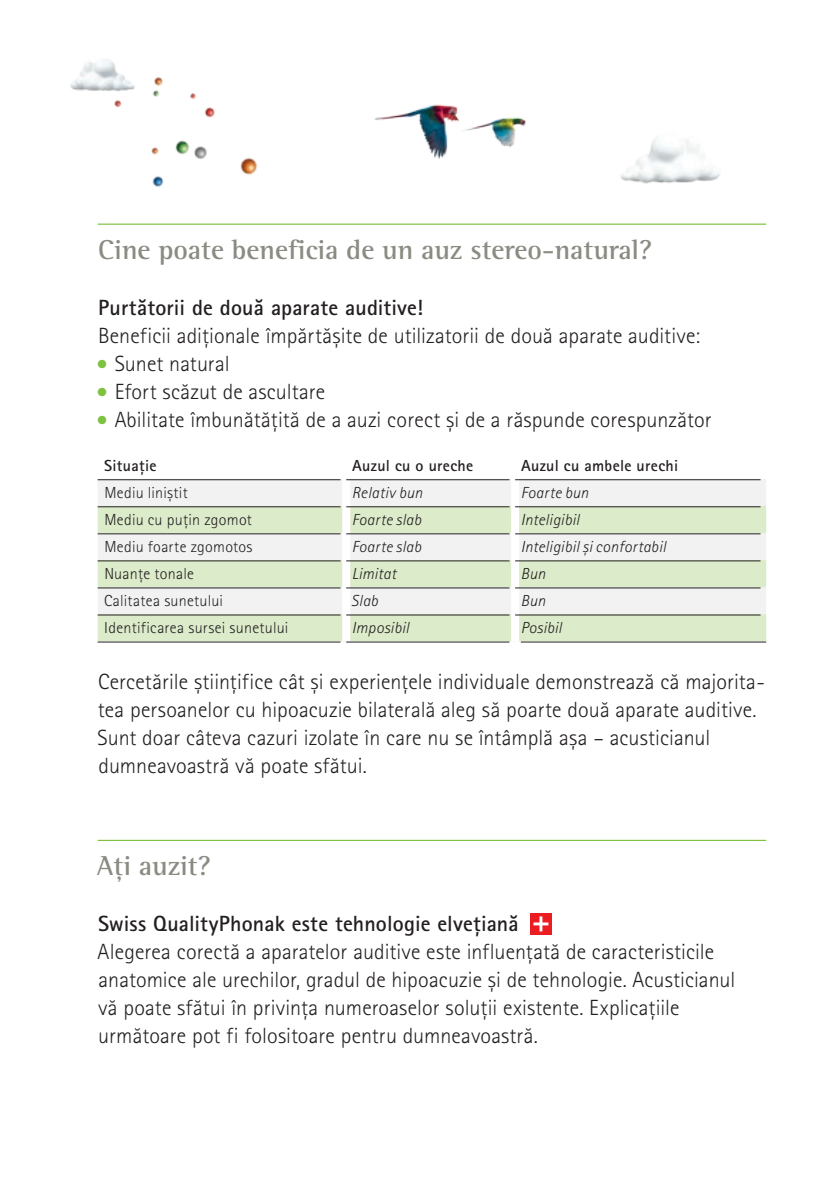
<style>
.page{position:relative;width:823px;height:1191px;background:#fff}
.page>*{position:absolute;margin:0;border:0;box-sizing:border-box;transform-origin:0 0}
.t1{font:700 28px "Rotis Semi Serif Pro";color:#8b8b83}
.t2{font:300 22px/28px "Rotis Sans Serif Pro";letter-spacing:.005em;color:#231f20}
.t3{font:700 22px "Rotis Sans Serif Pro";letter-spacing:.005em;color:#231f20}
.t4{font:300 16px "Rotis Sans Serif Pro";letter-spacing:.02em;color:#231f20}
.t5{font:italic 300 16px "Rotis Sans Serif Pro";letter-spacing:.015em;color:#231f20}
.t6{font:700 16px "Rotis Sans Serif Pro";letter-spacing:.02em;color:#231f20}
.s1{font-family:"European Pi Three";font-weight:400;font-size:18px;color:#7fc241}
</style>
<div class="page">
<img style="left:620px;top:137px;width:100px;height:47px">
<img style="left:374px;top:104px;width:152px;height:55px">
<img style="left:114px;top:77px;width:144px;height:110px">
<img style="left:70px;top:59px;width:74px;height:39px">
<hr style="left:98px;top:223px;width:667px;height:2px;background:#7fc241">
<hr style="left:98px;top:839px;width:667px;height:2px;background:#7fc241">
<div style="left:98px;top:479px;width:667px;height:27px;background:#f1f2f1"></div>
<svg style="left:98px;top:506px;width:667px;height:135px;fill:#dcebca"></svg>
<div style="left:342px;top:479px;width:8px;height:27px;background:#fff"></div>
<div style="left:511px;top:479px;width:8px;height:27px;background:#fff"></div>
<div style="left:342px;top:506px;width:8px;height:27px;background:#fff"></div>
<div style="left:511px;top:506px;width:8px;height:27px;background:#fff"></div>
<div style="left:342px;top:533px;width:8px;height:27px;background:#fff"></div>
<div style="left:511px;top:533px;width:8px;height:27px;background:#fff"></div>
<div style="left:342px;top:560px;width:8px;height:27px;background:#fff"></div>
<div style="left:511px;top:560px;width:8px;height:27px;background:#fff"></div>
<div style="left:342px;top:587px;width:8px;height:27px;background:#fff"></div>
<div style="left:511px;top:587px;width:8px;height:27px;background:#fff"></div>
<div style="left:342px;top:614px;width:8px;height:27px;background:#fff"></div>
<div style="left:511px;top:614px;width:8px;height:27px;background:#fff"></div>
<hr style="left:98px;top:479px;width:242px;height:1px;background:#231f20">
<hr style="left:346px;top:479px;width:163px;height:1px;background:#231f20">
<hr style="left:515px;top:479px;width:245px;height:1px;background:#231f20">
<hr style="left:98px;top:506px;width:242px;height:1px;background:#231f20">
<hr style="left:346px;top:506px;width:163px;height:1px;background:#231f20">
<hr style="left:515px;top:506px;width:245px;height:1px;background:#231f20">
<hr style="left:98px;top:533px;width:242px;height:1px;background:#231f20">
<hr style="left:346px;top:533px;width:163px;height:1px;background:#231f20">
<hr style="left:515px;top:533px;width:245px;height:1px;background:#231f20">
<hr style="left:98px;top:560px;width:242px;height:1px;background:#231f20">
<hr style="left:346px;top:560px;width:163px;height:1px;background:#231f20">
<hr style="left:515px;top:560px;width:245px;height:1px;background:#231f20">
<hr style="left:98px;top:587px;width:242px;height:1px;background:#231f20">
<hr style="left:346px;top:587px;width:163px;height:1px;background:#231f20">
<hr style="left:515px;top:587px;width:245px;height:1px;background:#231f20">
<hr style="left:98px;top:614px;width:242px;height:1px;background:#231f20">
<hr style="left:346px;top:614px;width:163px;height:1px;background:#231f20">
<hr style="left:515px;top:614px;width:245px;height:1px;background:#231f20">
<hr style="left:98px;top:641px;width:242px;height:1px;background:#231f20">
<hr style="left:346px;top:641px;width:163px;height:1px;background:#231f20">
<hr style="left:520px;top:641px;width:245px;height:1px;background:#231f20">
<div style="left:530px;top:913px;width:21px;height:21px;background:#eb1d23"></div>
<svg style="left:533px;top:916px;width:15px;height:15px"></svg>
<p class="t1" style="left:98px;top:232px;width:555px">Cine poate beneficia de un auz stereo-natural?</p>
<p class="t3" style="left:98px;top:293px;width:326px">Purtătorii de două aparate auditive!</p>
<p class="t2" style="left:97px;top:322px;width:616px">Beneficii adiționale împărtășite de utilizatorii de două aparate auditive:<br><span class="s1">I</span> Sunet natural<br><span class="s1">I</span> Efort scăzut de ascultare<br><span class="s1">I</span> Abilitate îmbunătățită de a auzi corect și de a răspunde corespunzător</p>
<p class="t6" style="left:104px;top:455px;width:54px">Situaţie</p>
<p class="t6" style="left:352px;top:455px;width:123px">Auzul cu o ureche</p>
<p class="t6" style="left:521px;top:455px;width:158px">Auzul cu ambele urechi</p>
<p class="t4" style="left:104px;top:483px;width:85px">Mediu liniștit</p>
<p class="t5" style="left:351px;top:483px;width:72px">Relativ bun</p>
<p class="t5" style="left:520px;top:483px;width:69px">Foarte bun</p>
<p class="t4" style="left:104px;top:510px;width:149px">Mediu cu puțin zgomot</p>
<p class="t5" style="left:351px;top:510px;width:71px">Foarte slab</p>
<p class="t5" style="left:520px;top:510px;width:60px">Inteligibil</p>
<p class="t4" style="left:104px;top:537px;width:150px">Mediu foarte zgomotos</p>
<p class="t5" style="left:351px;top:537px;width:71px">Foarte slab</p>
<p class="t5" style="left:520px;top:537px;width:147px">Inteligibil și confortabil</p>
<p class="t4" style="left:104px;top:564px;width:91px">Nuanțe tonale</p>
<p class="t5" style="left:351px;top:564px;width:46px">Limitat</p>
<p class="t5" style="left:520px;top:564px;width:26px">Bun</p>
<p class="t4" style="left:104px;top:591px;width:120px">Calitatea sunetului</p>
<p class="t5" style="left:351px;top:591px;width:28px">Slab</p>
<p class="t5" style="left:520px;top:591px;width:26px">Bun</p>
<p class="t4" style="left:104px;top:618px;width:186px">Identificarea sursei sunetului</p>
<p class="t5" style="left:351px;top:618px;width:59px">Imposibil</p>
<p class="t5" style="left:520px;top:618px;width:42px">Posibil</p>
<p class="t2" style="left:97px;top:668px;width:668px">Cercetările științifice cât și experiențele individuale demonstrează că majorita&shy;tea persoanelor cu hipoacuzie bilaterală aleg să poarte două aparate auditive.<br>Sunt doar câteva cazuri izolate în care nu se întâmplă așa – acusticianul dumneavoastră vă poate sfătui.</p>
<p class="t1" style="left:97px;top:848px;width:115px">Ați auzit?</p>
<p class="t3" style="left:98px;top:909px;width:422px">Swiss QualityPhonak este tehnologie elvețiană</p>
<p class="t2" style="left:97px;top:938px;width:639px">Alegerea corectă a aparatelor auditive este influențată de caracteristicile anatomice ale urechilor, gradul de hipoacuzie și de tehnologie. Acusticianul vă poate sfătui în privința numeroaselor soluții existente. Explicațiile următoare pot fi folositoare pentru dumneavoastră.</p>
</div>
